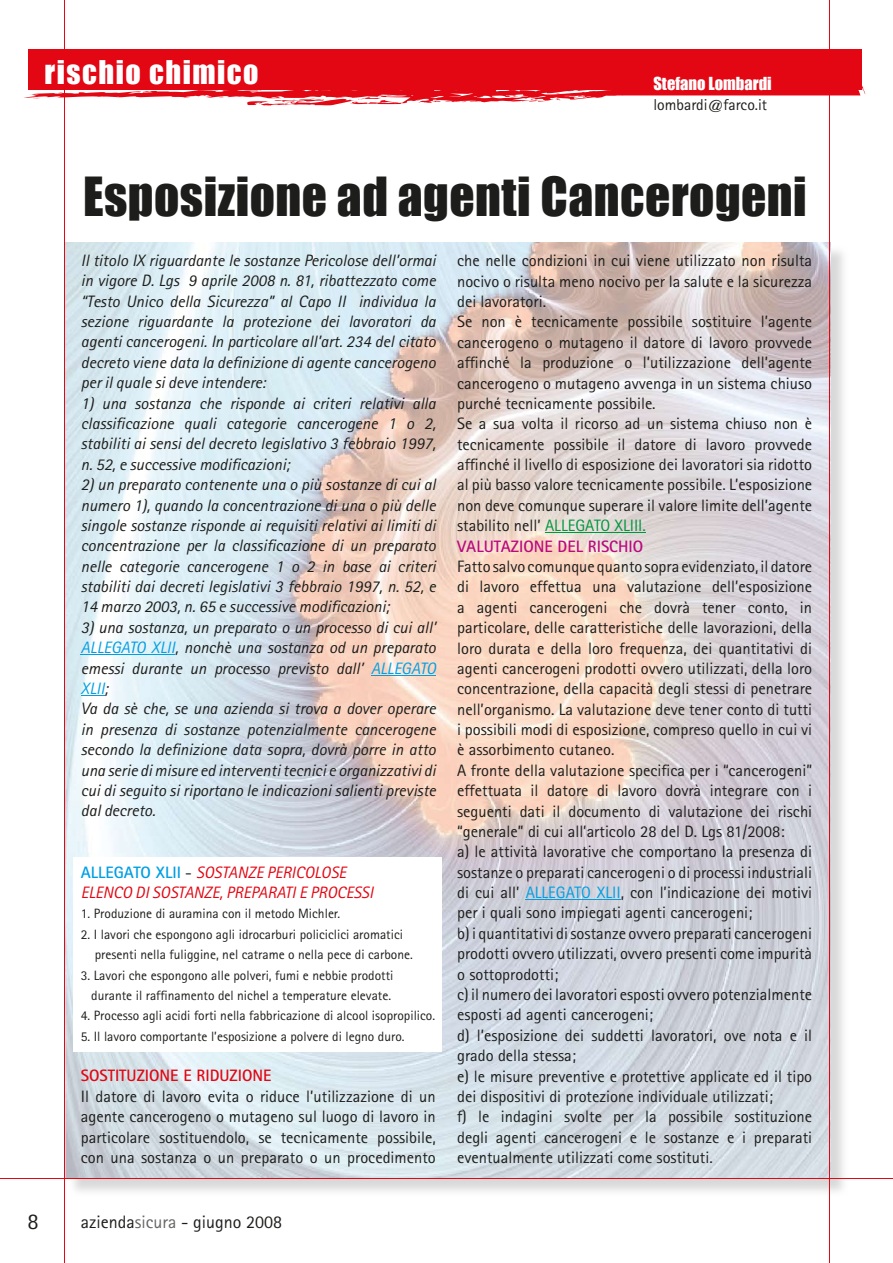
<style>
.page{position:relative;width:893px;height:1263px;background:#fff}
.page>*{position:absolute;margin:0;border:0;box-sizing:border-box;transform-origin:0 0}
.t1{font:49.5px "Impact";letter-spacing:.01em;color:#1d1d1b}
.t2{font:30px "Impact";letter-spacing:.05em;color:#fff}
.t3{font:22.5px "Rotis Sans Serif";color:#1d1d1b}
.t4{font:18px "Rotis Sans Serif";color:#1d1d1b}
.t5{font:16.5px/20.4px "Rotis Sans Serif";color:#1d1d1b}
.t6{font:italic 16.5px/20.4px "Rotis Sans Serif";color:#1d1d1b;text-align:justify}
.t7{font:italic 16.5px/20.4px "Rotis Sans Serif";color:#e30613}
.t8{font:700 16.5px "Rotis Sans Serif";color:#e30613}
.t9{font:16.5px "Impact";color:#fff}
.t10{font:15.75px "Rotis Sans Serif";color:#1d1d1b}
.t11{font:13.5px/20.4px "Rotis Sans Serif";color:#1d1d1b}
.s1{color:#009fe3}
.s2{font-weight:700;font-style:normal;color:#009fe3}
.s3{font-style:normal;color:#1d1d1b}
.s4{color:#646463}
.s5{color:#009640}
.s6{font-weight:700;color:#ba0a7e}
</style>
<div class="page">
<svg style="left:24px;top:49px;width:841px;height:57px;background:#e7303b"></svg>
<img style="left:798px;top:250px;width:46px;height:947px">
<img style="left:65px;top:242px;width:714px;height:727px">
<img style="left:779px;top:242px;width:51px;height:936px">
<img style="left:65px;top:969px;width:715px;height:209px">
<hr style="left:64px;top:0;width:1px;height:1263px;background:#e30613">
<hr style="left:0;top:1178px;width:893px;height:1px;background:#e30613">
<hr style="left:830px;top:0;width:1px;height:1263px;background:#e30613">
<div style="left:74px;top:857px;width:368px;height:194px;background:#fff"></div>
<hr style="left:81px;top:654px;width:94px;height:1px;background:#009fe3">
<hr style="left:371px;top:675px;width:65px;height:1px;background:#009fe3">
<svg style="left:81px;top:695px;width:24px;height:1px"></svg>
<hr style="left:545px;top:532px;width:101px;height:1px;background:#009640">
<hr style="left:526px;top:899px;width:95px;height:1px;background:#009fe3">
<h2 class="t2" style="left:45px;top:54px;width:215px">rischio chimico</h2>
<p class="t9" style="left:653px;top:73px;width:120px">Stefano Lombardi</p>
<p class="t10" style="left:653px;top:95px;width:115px">lombardi@farco.it</p>
<h1 class="t1" style="left:83px;top:166px;width:725px">Esposizione ad agenti Cancerogeni</h1>
<p class="t6" style="left:81px;top:250px;width:357px">Il titolo IX riguardante le sostanze Pericolose dell’ormai in vigore D. Lgs 9 aprile 2008 n. 81, ribattezzato come “Testo Unico della Sicurezza” al Capo II individua la sezione riguardante la protezione dei lavoratori da agenti cancerogeni. In particolare all’art. 234 del citato decreto viene data la definizione di agente cancerogeno per il quale si deve intendere:</p>
<p class="t6" style="left:81px;top:393px;width:357px">1) una sostanza che risponde ai criteri relativi alla classificazione quali categorie cancerogene 1 o 2, stabiliti ai sensi del decreto legislativo 3 febbraio 1997, n. 52, e successive modificazioni;</p>
<p class="t6" style="left:81px;top:474px;width:357px">2) un preparato contenente una o più sostanze di cui al numero 1), quando la concentrazione di una o più delle singole sostanze risponde ai requisiti relativi ai limiti di concentrazione per la classificazione di un preparato nelle categorie cancerogene 1 o 2 in base ai criteri stabiliti dai decreti legislativi 3 febbraio 1997, n. 52, e 14 marzo 2003, n. 65 e successive modificazioni;</p>
<p class="t6" style="left:81px;top:617px;width:357px;text-align:left">3) una sostanza, un preparato o un processo di cui all’ <span class="s1">ALLEGATO XLII</span>, nonchè una sostanza od un preparato emessi durante un processo previsto dall’ <span class="s1">ALLEGATO XLII</span>;<br>Va da sè che, se una azienda si trova a dover operare in presenza di sostanze potenzialmente cancerogene secondo la definizione data sopra, dovrà porre in atto una serie di misure ed interventi tecnici e organizzativi di cui di seguito si riportano le indicazioni salienti previste dal decreto.</p>
<p class="t7" style="left:81px;top:862px;width:294px"><span class="s2">ALLEGATO XLII</span> <span class="s3">-</span> SOSTANZE PERICOLOSE<br>ELENCO DI SOSTANZE, PREPARATI E PROCESSI</p>
<p class="t11" style="left:81px;top:903px;width:261px">1. Produzione di auramina con il metodo Michler.</p>
<p class="t11" style="left:95px;top:924px;width:320px;text-indent:-14px">2. I lavori che espongono agli idrocarburi policiclici aromatici presenti nella fuliggine, nel catrame o nella pece di carbone.</p>
<p class="t11" style="left:81px;top:965px;width:314px;text-align:right">3. Lavori che espongono alle polveri, fumi e nebbie prodotti durante il raffinamento del nichel a temperature elevate.</p>
<p class="t11" style="left:81px;top:1005px;width:356px">4. Processo agli acidi forti nella fabbricazione di alcool isopropilico.</p>
<p class="t11" style="left:81px;top:1026px;width:325px">5. Il lavoro comportante l’esposizione a polvere di legno duro.</p>
<p class="t8" style="left:81px;top:1065px;width:192px">SOSTITUZIONE E RIDUZIONE</p>
<p class="t5" style="left:81px;top:1086px;width:357px;text-align:justify">Il datore di lavoro evita o riduce l’utilizzazione di un agente cancerogeno o mutageno sul luogo di lavoro in particolare sostituendolo, se tecnicamente possibile, con una sostanza o un preparato o un procedimento</p>
<h3 class="t3" style="left:27px;top:1208px;width:13px">8</h3>
<p class="t4" style="left:81px;top:1211px;width:203px">azienda<span class="s4">sicura</span> - giugno 2008</p>
<p class="t5" style="left:457px;top:250px;width:357px">che nelle condizioni in cui viene utilizzato non risulta nocivo o risulta meno nocivo per la salute e la sicurezza dei lavoratori.<br>Se non è tecnicamente possibile sostituire l’agente cancerogeno o mutageno il datore di lavoro provvede affinché la produzione o l’utilizzazione dell’agente cancerogeno o mutageno avvenga in un sistema chiuso purché tecnicamente possibile.<br>Se a sua volta il ricorso ad un sistema chiuso non è tecnicamente possibile il datore di lavoro provvede affinché il livello di esposizione dei lavoratori sia ridotto al più basso valore tecnicamente possibile. L’esposizione non deve comunque superare il valore limite dell’agente stabilito nell’ <span class="s5">ALLEGATO XLIII.<br></span><span class="s6">VALUTAZIONE DEL RISCHIO</span></p>
<p class="t5" style="left:457px;top:556px;width:357px">Fatto salvo comunque quanto sopra evidenziato, il datore di lavoro effettua una valutazione dell’esposizione a agenti cancerogeni che dovrà tener conto, in particolare, delle caratteristiche delle lavorazioni, della loro durata e della loro frequenza, dei quantitativi di agenti cancerogeni prodotti ovvero utilizzati, della loro concentrazione, della capacità degli stessi di penetrare nell’organismo. La valutazione deve tener conto di tutti i possibili modi di esposizione, compreso quello in cui vi è assorbimento cutaneo.<br>A fronte della valutazione specifica per i “cancerogeni” effettuata il datore di lavoro dovrà integrare con i seguenti dati il documento di valutazione dei rischi “generale” di cui all’articolo 28 del D. Lgs 81/2008:<br>a) le attività lavorative che comportano la presenza di sostanze o preparati cancerogeni o di processi industriali di cui all’ <span class="s1">ALLEGATO XLII</span>, con l’indicazione dei motivi per i quali sono impiegati agenti cancerogeni;<br>b) i quantitativi di sostanze ovvero preparati cancerogeni prodotti ovvero utilizzati, ovvero presenti come impurità o sottoprodotti;<br>c) il numero dei lavoratori esposti ovvero potenzialmente esposti ad agenti cancerogeni;<br>d) l’esposizione dei suddetti lavoratori, ove nota e il grado della stessa;<br>e) le misure preventive e protettive applicate ed il tipo dei dispositivi di protezione individuale utilizzati;<br>f) le indagini svolte per la possibile sostituzione degli agenti cancerogeni e le sostanze e i preparati eventualmente utilizzati come sostituti.</p>
</div>
